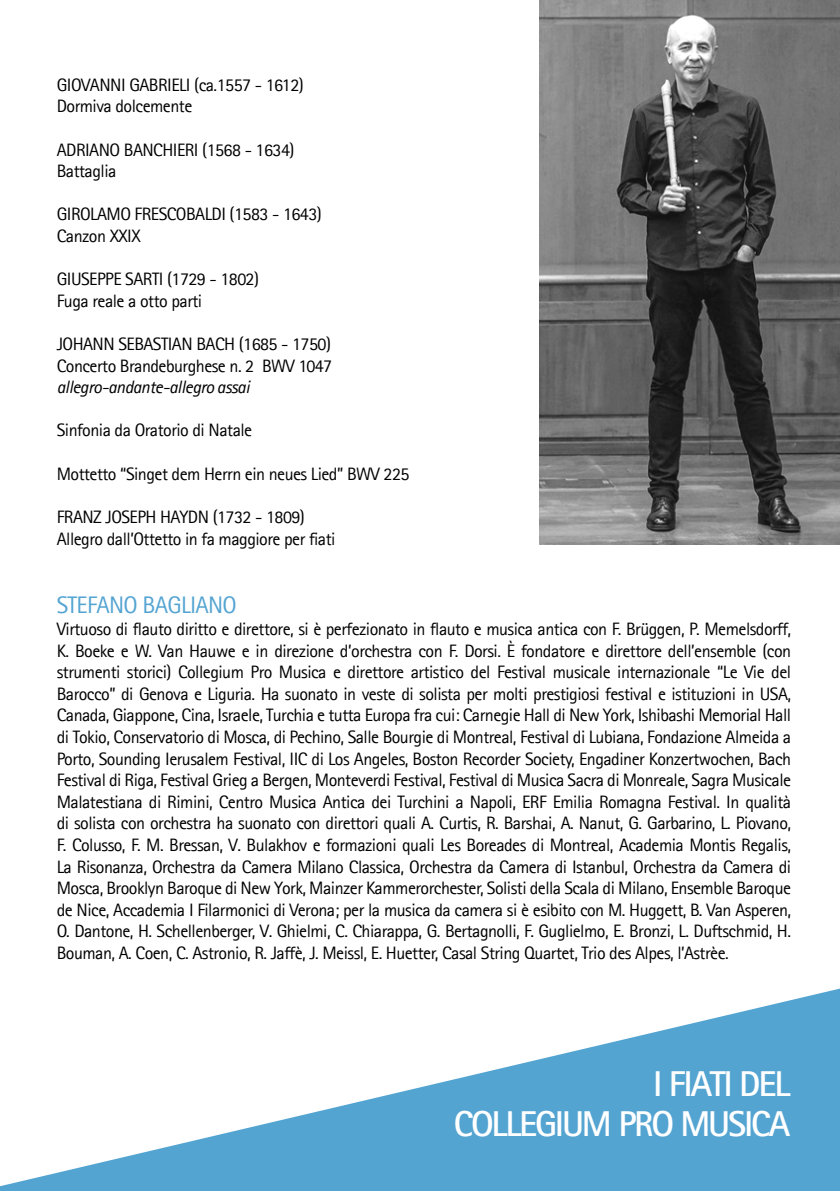
<style>
.page{position:relative;width:840px;height:1191px;background:#fff}
.page>*{position:absolute;margin:0;border:0;box-sizing:border-box;transform-origin:0 0}
.t1{font:700 36px/40px "Agfa Rotis Sans Serif";letter-spacing:-.06em;color:#fff;text-align:right}
.t2{font:24px "Agfa Rotis Sans Serif";letter-spacing:-.03em;color:#54a4d2}
.t3{font:18px/21.6px "Agfa Rotis Sans Serif";letter-spacing:-.03em;color:#000}
.t4{font:italic 18px "Agfa Rotis Sans Serif";letter-spacing:-.03em;color:#000}
</style>
<div class="page">
<svg style="left:0;top:988px;width:839px;height:203px;fill:#54a4d2"></svg>
<img style="left:539px;top:0;width:300px;height:544px">
<p class="t3" style="left:57px;top:74px;width:248px">GIOVANNI GABRIELI (ca.1557 - 1612)<br>Dormiva dolcemente</p>
<p class="t3" style="left:57px;top:139px;width:239px">ADRIANO BANCHIERI (1568 - 1634)<br>Battaglia</p>
<p class="t3" style="left:57px;top:203px;width:266px">GIROLAMO FRESCOBALDI (1583 - 1643)<br>Canzon XXIX</p>
<p class="t3" style="left:57px;top:268px;width:204px">GIUSEPPE SARTI (1729 - 1802)<br>Fuga reale a otto parti</p>
<p class="t3" style="left:57px;top:333px;width:277px">JOHANN SEBASTIAN BACH (1685 - 1750)<br>Concerto Brandeburghese n. 2 BWV 1047</p>
<p class="t4" style="left:57px;top:376px;width:194px">allegro-andante-allegro assai</p>
<p class="t3" style="left:57px;top:419px;width:197px">Sinfonia da Oratorio di Natale</p>
<p class="t3" style="left:57px;top:463px;width:354px">Mottetto “Singet dem Herrn ein neues Lied” BWV 225</p>
<p class="t3" style="left:57px;top:506px;width:280px">FRANZ JOSEPH HAYDN (1732 - 1809)<br>Allegro dall’Ottetto in fa maggiore per fiati</p>
<h2 class="t2" style="left:57px;top:591px;width:181px">STEFANO BAGLIANO</h2>
<p class="t3" style="left:57px;top:618px;width:735px;text-align:justify">Virtuoso di flauto diritto e direttore, si è perfezionato in flauto e musica antica con F. Brüggen, P. Memelsdorff, K. Boeke e W. Van Hauwe e in direzione d’orchestra con F. Dorsi. È fondatore e direttore dell’ensemble (con strumenti storici) Collegium Pro Musica e direttore artistico del Festival musicale internazionale “Le Vie del Barocco” di Genova e Liguria. Ha suonato in veste di solista per molti prestigiosi festival e istituzioni in USA, Canada, Giappone, Cina, Israele, Turchia e tutta Europa fra cui: Carnegie Hall di New York, Ishibashi Memorial Hall di Tokio, Conservatorio di Mosca, di Pechino, Salle Bourgie di Montreal, Festival di Lubiana, Fondazione Almeida a Porto, Sounding Ierusalem Festival, IIC di Los Angeles, Boston Recorder Society, Engadiner Konzertwochen, Bach Festival di Riga, Festival Grieg a Bergen, Monteverdi Festival, Festival di Musica Sacra di Monreale, Sagra Musicale Malatestiana di Rimini, Centro Musica Antica dei Turchini a Napoli, ERF Emilia Romagna Festival. In qualità di solista con orchestra ha suonato con direttori quali A. Curtis, R. Barshai, A. Nanut, G. Garbarino, L. Piovano, F. Colusso, F. M. Bressan, V. Bulakhov e formazioni quali Les Boreades di Montreal, Academia Montis Regalis, La Risonanza, Orchestra da Camera Milano Classica, Orchestra da Camera di Istanbul, Orchestra da Camera di Mosca, Brooklyn Baroque di New York, Mainzer Kammerorchester, Solisti della Scala di Milano, Ensemble Baroque de Nice, Accademia I Filarmonici di Verona; per la musica da camera si è esibito con M. Huggett, B. Van Asperen, O. Dantone, H. Schellenberger, V. Ghielmi, C. Chiarappa, G. Bertagnolli, F. Guglielmo, E. Bronzi, L. Duftschmid, H.<br>Bouman, A. Coen, C. Astronio, R. Jaffè, J. Meissl, E. Huetter, Casal String Quartet, Trio des Alpes, l’Astrèe.</p>
<h1 class="t1" style="left:453px;top:1062px;width:338px">I FIATI DEL<br>COLLEGIUM PRO MUSICA</h1>
</div>
